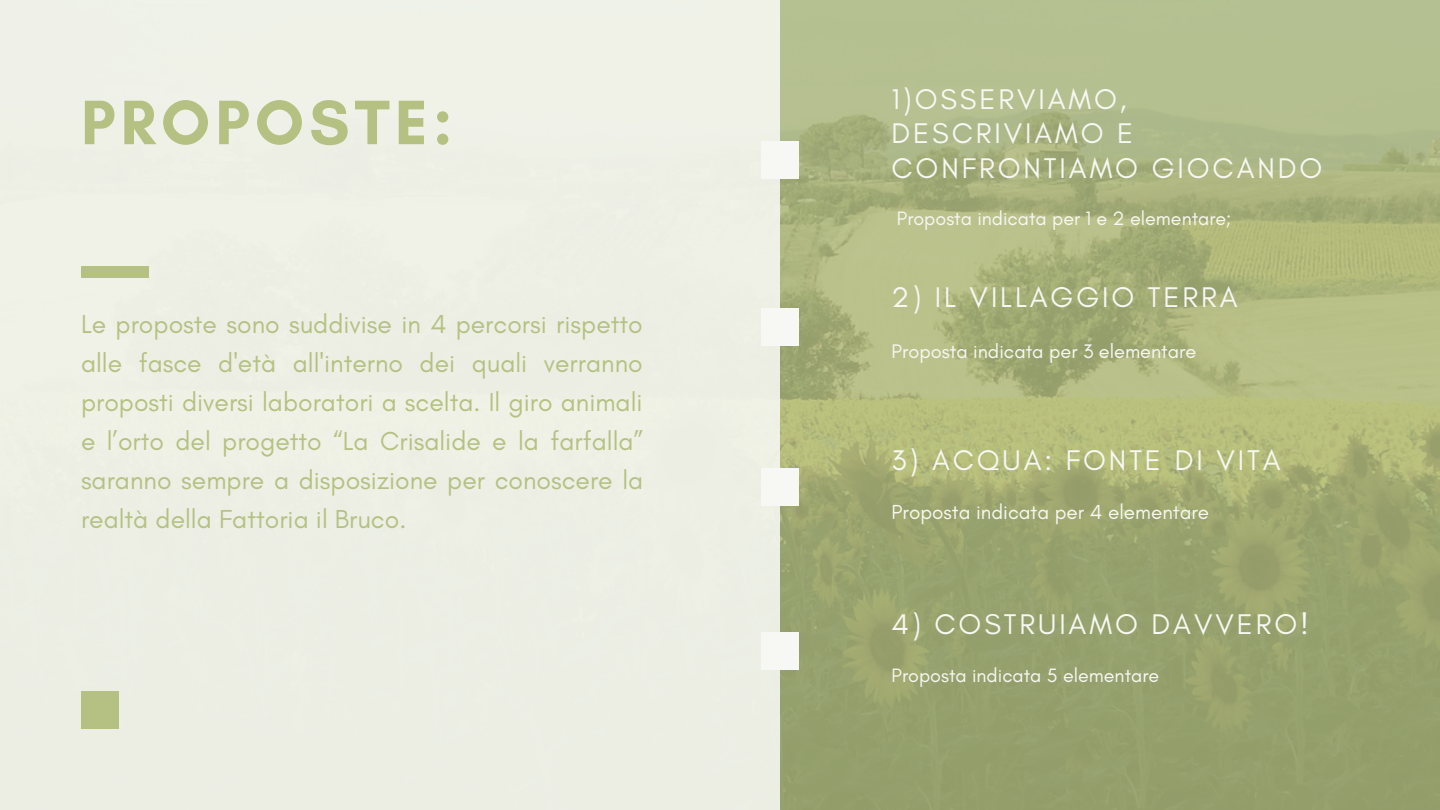
<style>
.page{position:relative;width:1440px;height:810px;background:#fff}
.page>*{position:absolute;margin:0;border:0;box-sizing:border-box;transform-origin:0 0}
.t1{font:700 64px "Glacial Indifference";letter-spacing:.08em;color:#b5c182}
.t2{font:29px/34.5px "Glacial Indifference";letter-spacing:.1em;color:#f7f8f3}
.t3{font:26.5px/39px "Glacial Indifference";color:#b5c182;text-align:justify}
.t4{font:20.7px "Glacial Indifference";color:#f7f8f3}
.t5{font:20px "Glacial Indifference";color:#f7f8f3}
.t6{font:19.7px "Glacial Indifference";color:#f7f8f3}
</style>
<div class="page">
<img style="left:780px;top:0;width:660px;height:810px">
<div style="left:0;top:0;width:780px;height:810px;background:#edefe5"></div>
<div style="left:81px;top:266px;width:67px;height:12px;background:#b5c182"></div>
<div style="left:761px;top:141px;width:38px;height:37px;background:#f7f8f3"></div>
<div style="left:761px;top:308px;width:38px;height:37px;background:#f7f8f3"></div>
<div style="left:761px;top:468px;width:38px;height:38px;background:#f7f8f3"></div>
<div style="left:761px;top:632px;width:38px;height:37px;background:#f7f8f3"></div>
<div style="left:81px;top:692px;width:37px;height:37px;background:#b5c182"></div>
<h1 class="t1" style="left:81px;top:83px;width:373px">PROPOSTE:</h1>
<p class="t3" style="left:81px;top:305px;width:564px">Le proposte sono suddivise in 4 percorsi rispetto alle fasce d'età all'interno dei quali verranno proposti diversi laboratori a scelta. Il giro animali e l’orto del progetto “La Crisalide e la farfalla” saranno sempre a disposizione per conoscere la realtà della Fattoria il Bruco.</p>
<p class="t2" style="left:892px;top:82px;width:432px">1)OSSERVIAMO,<br>DESCRIVIAMO E<br>CONFRONTIAMO GIOCANDO</p>
<p class="t6" style="left:897px;top:206px;width:336px">Proposta indicata per 1 e 2 elementare;</p>
<p class="t2" style="left:892px;top:279px;width:348px">2) IL VILLAGGIO TERRA</p>
<p class="t5" style="left:892px;top:339px;width:306px">Proposta indicata per 3 elementare</p>
<p class="t2" style="left:892px;top:443px;width:390px">3) ACQUA: FONTE DI VITA</p>
<p class="t4" style="left:892px;top:499px;width:319px">Proposta indicata per 4 elementare</p>
<p class="t2" style="left:892px;top:607px;width:419px">4) COSTRUIAMO DAVVERO!</p>
<p class="t6" style="left:892px;top:663px;width:269px">Proposta indicata 5 elementare</p>
</div>
